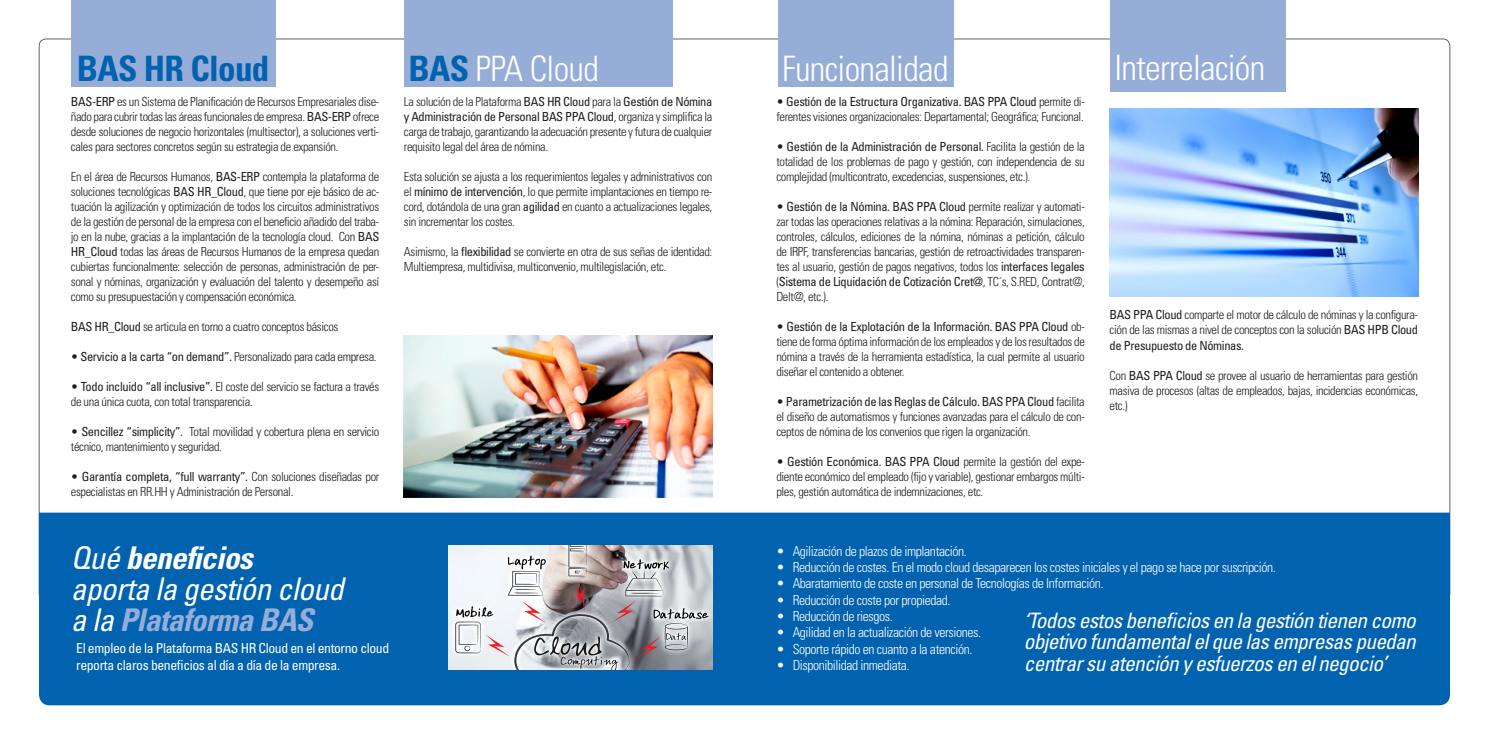
<style>
.page{position:relative;width:1489px;height:745px;background:#fff}
.page>*{position:absolute;margin:0;border:0;box-sizing:border-box;transform-origin:0 0}
.t1{font:300 condensed 35px "Univers LT Std";letter-spacing:-.02em;color:#fff}
.t2{font:700 condensed 35px "Univers LT Std";letter-spacing:-.02em;color:#0162b0}
.t3{font:italic condensed 31.25px "Univers LT Std";letter-spacing:-.02em;color:#fff}
.t4{font:italic 700 condensed 31.25px "Univers LT Std";letter-spacing:-.02em;color:#96add8}
.t5{font:italic 700 condensed 31.25px "Univers LT Std";letter-spacing:-.02em;color:#fff}
.t6{font:italic condensed 21.25px/21.2px "Univers LT Std";letter-spacing:-.03em;color:#fff;text-align:justify}
.TABULACION{font:300 condensed 13.75px "Univers LT Std";letter-spacing:-.03em;color:#fff}
.CUERPO_DE_TEXTO{font:condensed 13.75px "Univers LT Std";letter-spacing:-.03em;color:#fff}
.t7{font:300 condensed 12.5px/15px "Univers LT Std";letter-spacing:-.03em;color:#231f20;text-align:justify}
.s1{font-weight:700;color:#0162b0}
.s2{font-weight:400}
.s3{font-weight:400;color:#fff}
</style>
<div class="page">
<div style="left:39px;top:512px;width:1410px;height:192px;background:#0162b0"></div>
<div style="left:71px;top:0;width:204px;height:87px;background:#96add8"></div>
<div style="left:404px;top:0;width:268px;height:87px;background:#96add8"></div>
<div style="left:778px;top:0;width:176px;height:87px;background:#96add8"></div>
<img style="left:448px;top:545px;width:264px;height:124px">
<img style="left:404px;top:336px;width:308px;height:161px">
<img style="left:1109px;top:108px;width:308px;height:189px">
<div style="left:1109px;top:0;width:176px;height:92px;background:#96add8"></div>
<p class="t2" style="left:77px;top:47px;width:194px">BAS HR Cloud</p>
<p class="t1" style="left:408px;top:47px;width:192px"><span class="s1">BAS</span> PPA Cloud</p>
<p class="t1" style="left:782px;top:47px;width:168px">Funcionalidad</p>
<p class="t1" style="left:1114px;top:47px;width:152px">Interrelación</p>
<p class="t7" style="left:71px;top:94px;width:310px"><span class="s2">BAS-ERP</span> es un Sistema de Planificación de Recursos Empresariales dise&shy;ñado para cubrir todas las áreas funcionales de empresa. <span class="s2">BAS-ERP</span> ofrece desde soluciones de negocio horizontales (multisector), a soluciones verti&shy;cales para sectores concretos según su estrategia de expansión.</p>
<p class="t7" style="left:71px;top:169px;width:310px">En el área de Recursos Humanos, <span class="s2">BAS-ERP</span> contempla la plataforma de soluciones tecnológicas <span class="s2">BAS HR_Cloud</span>, que tiene por eje básico de ac&shy;tuación la agilización y optimización de todos los circuitos administrativos de la gestión de personal de la empresa con el beneficio añadido del traba&shy;jo en la nube, gracias a la implantación de la tecnología cloud. Con <span class="s2">BAS HR_Cloud</span> todas las áreas de Recursos Humanos de la empresa quedan cubiertas funcionalmente: selección de personas, administración de per&shy;sonal y nóminas, organización y evaluación del talento y desempeño así como su presupuestación y compensación económica.</p>
<p class="t7" style="left:71px;top:319px;width:269px"><span class="s2">BAS HR_Cloud</span> se articula en torno a cuatro conceptos básicos</p>
<p class="t7" style="left:71px;top:349px;width:307px">• <span class="s2">Servicio a la carta “on demand”.</span> Personalizado para cada empresa.</p>
<p class="t7" style="left:71px;top:379px;width:310px">• <span class="s2">Todo incluido “all inclusive”.</span> El coste del servicio se factura a través de una única cuota, con total transparencia.</p>
<p class="t7" style="left:71px;top:424px;width:310px">• <span class="s2">Sencillez “simplicity”.</span> Total movilidad y cobertura plena en servicio técnico, mantenimiento y seguridad.</p>
<p class="t7" style="left:71px;top:469px;width:310px">• <span class="s2">Garantía completa, “full warranty”.</span> Con soluciones diseñadas por especialistas en RR.HH y Administración de Personal.</p>
<p class="t7" style="left:404px;top:94px;width:310px">La solución de la Plataforma <span class="s2">BAS HR Cloud</span> para la <span class="s2">Gestión de Nómina y Administración de Personal BAS PPA Cloud</span>, organiza y simplifica la carga de trabajo, garantizando la adecuación presente y futura de cualquier requisito legal del área de nómina.</p>
<p class="t7" style="left:404px;top:169px;width:310px">Esta solución se ajusta a los requerimientos legales y administrativos con el <span class="s2">mínimo de intervención</span>, lo que permite implantaciones en tiempo re&shy;cord, dotándola de una gran <span class="s2">agilidad</span> en cuanto a actualizaciones legales, sin incrementar los costes.</p>
<p class="t7" style="left:404px;top:244px;width:310px">Asimismo, la <span class="s2">flexibilidad</span> se convierte en otra de sus señas de identidad:<br>Multiempresa, multidivisa, multiconvenio, multilegislación, etc.</p>
<p class="t7" style="left:776px;top:94px;width:310px">• <span class="s2">Gestión de la Estructura Organizativa. BAS PPA Cloud</span> permite di&shy;ferentes visiones organizacionales: Departamental; Geográfica; Funcional.</p>
<p class="t7" style="left:776px;top:139px;width:310px">• <span class="s2">Gestión de la Administración de Personal.</span> Facilita la gestión de la totalidad de los problemas de pago y gestión, con independencia de su complejidad (multicontrato, excedencias, suspensiones, etc.).</p>
<p class="t7" style="left:776px;top:199px;width:310px">• <span class="s2">Gestión de la Nómina. BAS PPA Cloud</span> permite realizar y automati&shy;zar todas las operaciones relativas a la nómina: Reparación, simulaciones, controles, cálculos, ediciones de la nómina, nóminas a petición, cálculo de IRPF, transferencias bancarias, gestión de retroactividades transparen&shy;tes al usuario, gestión de pagos negativos, todos los <span class="s2">interfaces legales </span>(<span class="s2">Sistema de Liquidación de Cotización Cret@</span>, TC´s, S.RED, Contrat@, Delt@, etc.).</p>
<p class="t7" style="left:776px;top:319px;width:310px">• <span class="s2">Gestión de la Explotación de la Información. BAS PPA Cloud</span> ob&shy;tiene de forma óptima información de los empleados y de los resultados de nómina a través de la herramienta estadística, la cual permite al usuario diseñar el contenido a obtener.</p>
<p class="t7" style="left:776px;top:394px;width:310px">• <span class="s2">Parametrización de las Reglas de Cálculo. BAS PPA Cloud</span> facilita el diseño de automatismos y funciones avanzadas para el cálculo de con&shy;ceptos de nómina de los convenios que rigen la organización.</p>
<p class="t7" style="left:776px;top:454px;width:310px">• <span class="s2">Gestión Económica. BAS PPA Cloud</span> permite la gestión del expe&shy;diente económico del empleado (fijo y variable), gestionar embargos múlti&shy;ples, gestión automática de indemnizaciones, etc.</p>
<p class="t7" style="left:1109px;top:307px;width:310px"><span class="s2">BAS PPA Cloud</span> comparte el motor de cálculo de nóminas y la configura&shy;ción de las mismas a nivel de conceptos con la solución <span class="s2">BAS HPB Cloud de Presupuesto de Nóminas.</span></p>
<p class="t7" style="left:1109px;top:367px;width:310px">Con <span class="s2">BAS PPA Cloud</span> se provee al usuario de herramientas para gestión masiva de procesos (altas de empleados, bajas, incidencias económicas, etc.)</p>
<p class="t5" style="left:71px;top:538px;width:183px"><span class="s2">Qué</span> beneficios</p>
<p class="t3" style="left:71px;top:568px;width:274px">aporta la gestión cloud</p>
<p class="t4" style="left:71px;top:600px;width:244px"><span class="s3">a la</span> Plataforma BAS</p>
<p class="t6" style="left:1023px;top:609px;width:394px">‘Todos estos beneficios en la gestión tienen como objetivo fundamental el que las empresas puedan centrar su atención y esfuerzos en el negocio’</p>
<p class="TABULACION" style="left:776px;top:542px;width:192px">• Agilización de plazos de implantación.</p>
<p class="TABULACION" style="left:776px;top:558px;width:501px">• Reducción de costes. En el modo cloud desaparecen los costes iniciales y el pago se hace por suscripción.</p>
<p class="TABULACION" style="left:776px;top:575px;width:329px">• Abaratamiento de coste en personal de Tecnologías de Información.</p>
<p class="TABULACION" style="left:776px;top:591px;width:176px">• Reducción de coste por propiedad.</p>
<p class="TABULACION" style="left:776px;top:607px;width:118px">• Reducción de riesgos.</p>
<p class="TABULACION" style="left:776px;top:623px;width:206px">• Agilidad en la actualización de versiones.</p>
<p class="TABULACION" style="left:776px;top:640px;width:197px">• Soporte rápido en cuanto a la atención.</p>
<p class="TABULACION" style="left:776px;top:656px;width:135px">• Disponibilidad inmediata.</p>
<p class="CUERPO_DE_TEXTO" style="left:76px;top:639px;width:314px">El empleo de la Plataforma BAS HR Cloud en el entorno cloud</p>
<p class="CUERPO_DE_TEXTO" style="left:76px;top:655px;width:265px">reporta claros beneficios al día a día de la empresa.</p>
</div>
